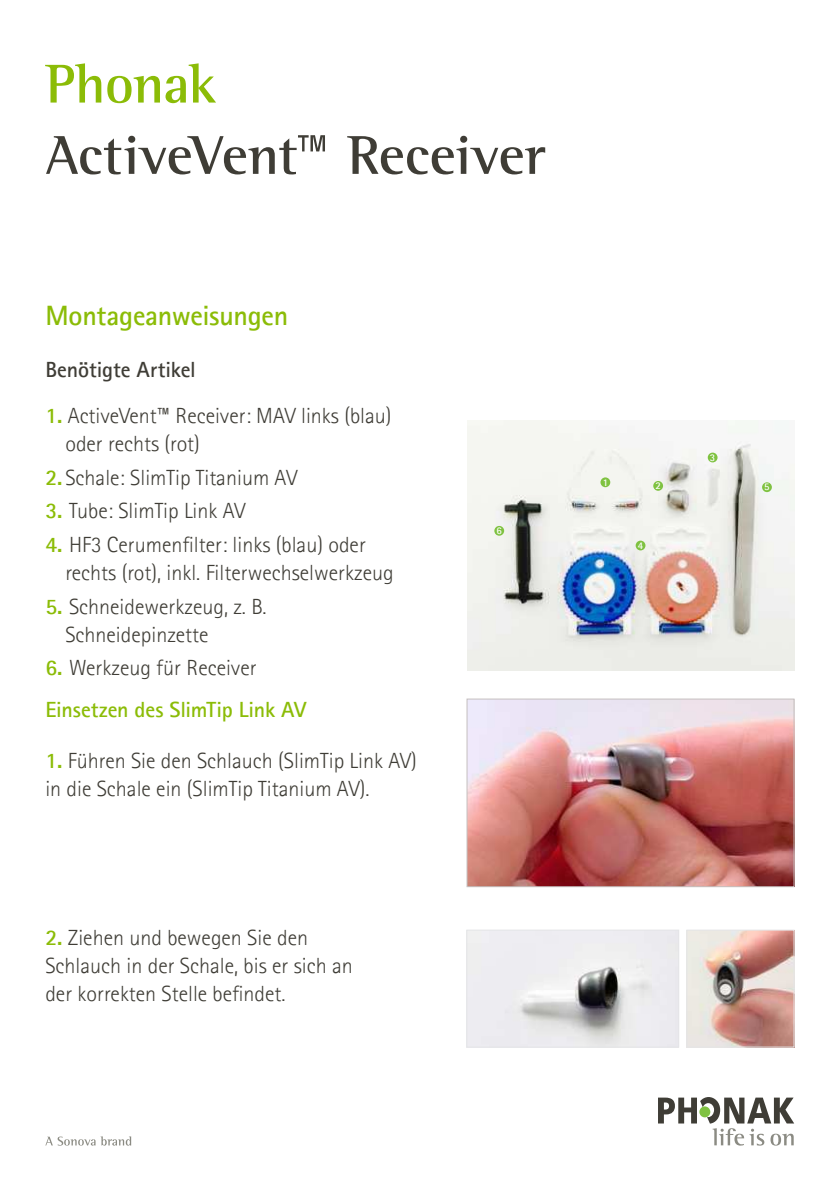
<style>
.page{position:relative;width:840px;height:1191px;background:#fff}
.page>*{position:absolute;margin:0;border:0;box-sizing:border-box;transform-origin:0 0}
.t1{font:700 56px/71.2px "Rotis Semifor Phonak";letter-spacing:-.01em;color:#3f3d36}
.t2{font:700 28px "Rotis Sansfor Phonak";letter-spacing:-.01em;color:#8bbc07}
.t3{font:300 22px/28px "Rotis Sansfor Phonak";color:#3f3d36}
.t4{font:700 22px "Rotis Sansfor Phonak";letter-spacing:-.005em;color:#8bbc07}
.t5{font:700 22px "Rotis Sansfor Phonak";letter-spacing:-.005em;color:#3f3d36}
.t6{font:700 10px "Rotis Sansfor Phonak";color:#fff}
.s1{color:#8bbc07}
.s2{font-family:"Rotis Sansfor Phonak"}
.s3{font-weight:700;color:#8bbc07}
</style>
<div class="page">
<svg style="left:45px;top:1136px;width:86px;height:9px"></svg>
<svg style="left:658px;top:1097px;width:135px;height:48px"></svg>
<img style="left:467px;top:420px;width:326px;height:250px">
<img style="left:468px;top:701px;width:323px;height:184px">
<div style="left:466px;top:699px;width:327px;height:188px;border:1px solid #c5c0bf"></div>
<img style="left:468px;top:932px;width:208px;height:113px">
<div style="left:466px;top:930px;width:212px;height:117px;border:1px solid #e4e5e7"></div>
<img style="left:688px;top:932px;width:103px;height:113px">
<div style="left:686px;top:930px;width:107px;height:117px;border:1px solid #e4e5e7"></div>
<div style="left:635px;top:540px;width:10px;height:10px;background:#7fc241;border-radius:50%"></div>
<div style="left:600px;top:477px;width:10px;height:10px;background:#7fc241;border-radius:50%"></div>
<div style="left:653px;top:481px;width:9px;height:10px;background:#7fc241;border-radius:50%"></div>
<svg style="left:761px;top:482px;width:10px;height:10px"></svg>
<div style="left:707px;top:452px;width:10px;height:10px;background:#7fc241;border-radius:50%"></div>
<div style="left:494px;top:526px;width:10px;height:10px;background:#7fc241;border-radius:50%"></div>
<h1 class="t1" style="left:45px;top:48px;width:501px"><span class="s1">Phonak<br></span>ActiveVent<span class="s2">™</span> Receiver</h1>
<p class="t2" style="left:45px;top:304px;width:244px">Montageanweisungen</p>
<p class="t5" style="left:45px;top:360px;width:152px">Benötigte Artikel</p>
<p class="t3" style="left:65px;top:403px;width:327px;text-indent:-20px"><span class="s3">1.</span> ActiveVent™ Receiver: MAV links (blau) oder rechts (rot)</p>
<p class="t3" style="left:45px;top:464px;width:253px"><span class="s3">2.</span> Schale: SlimTip Titanium AV</p>
<p class="t3" style="left:45px;top:498px;width:202px"><span class="s3">3.</span> Tube: SlimTip Link AV</p>
<p class="t3" style="left:65px;top:531px;width:329px;text-indent:-20px"><span class="s3">4.</span> HF3 Cerumenfilter: links (blau) oder rechts (rot), inkl. Filterwechselwerkzeug</p>
<p class="t3" style="left:65px;top:592px;width:202px;text-indent:-20px"><span class="s3">5.</span> Schneidewerkzeug, z. B.<br>Schneidepinzette</p>
<p class="t3" style="left:45px;top:655px;width:213px"><span class="s3">6.</span> Werkzeug für Receiver</p>
<p class="t4" style="left:45px;top:700px;width:262px">Einsetzen des SlimTip Link AV</p>
<p class="t3" style="left:45px;top:747px;width:373px"><span class="s3">1.</span> Führen Sie den Schlauch (SlimTip Link AV) in die Schale ein (SlimTip Titanium AV).</p>
<p class="t3" style="left:45px;top:925px;width:309px"><span class="s3">2.</span> Ziehen und bewegen Sie den<br>Schlauch in der Schale, bis er sich an der korrekten Stelle befindet.</p>
<p class="t6" style="left:496px;top:526px;width:7px">6</p>
<p class="t6" style="left:602px;top:478px;width:7px">1</p>
<p class="t6" style="left:709px;top:453px;width:7px">3</p>
<p class="t6" style="left:655px;top:481px;width:7px">2</p>
<p class="t6" style="left:763px;top:483px;width:7px">5</p>
<p class="t6" style="left:637px;top:541px;width:7px">4</p>
</div>
